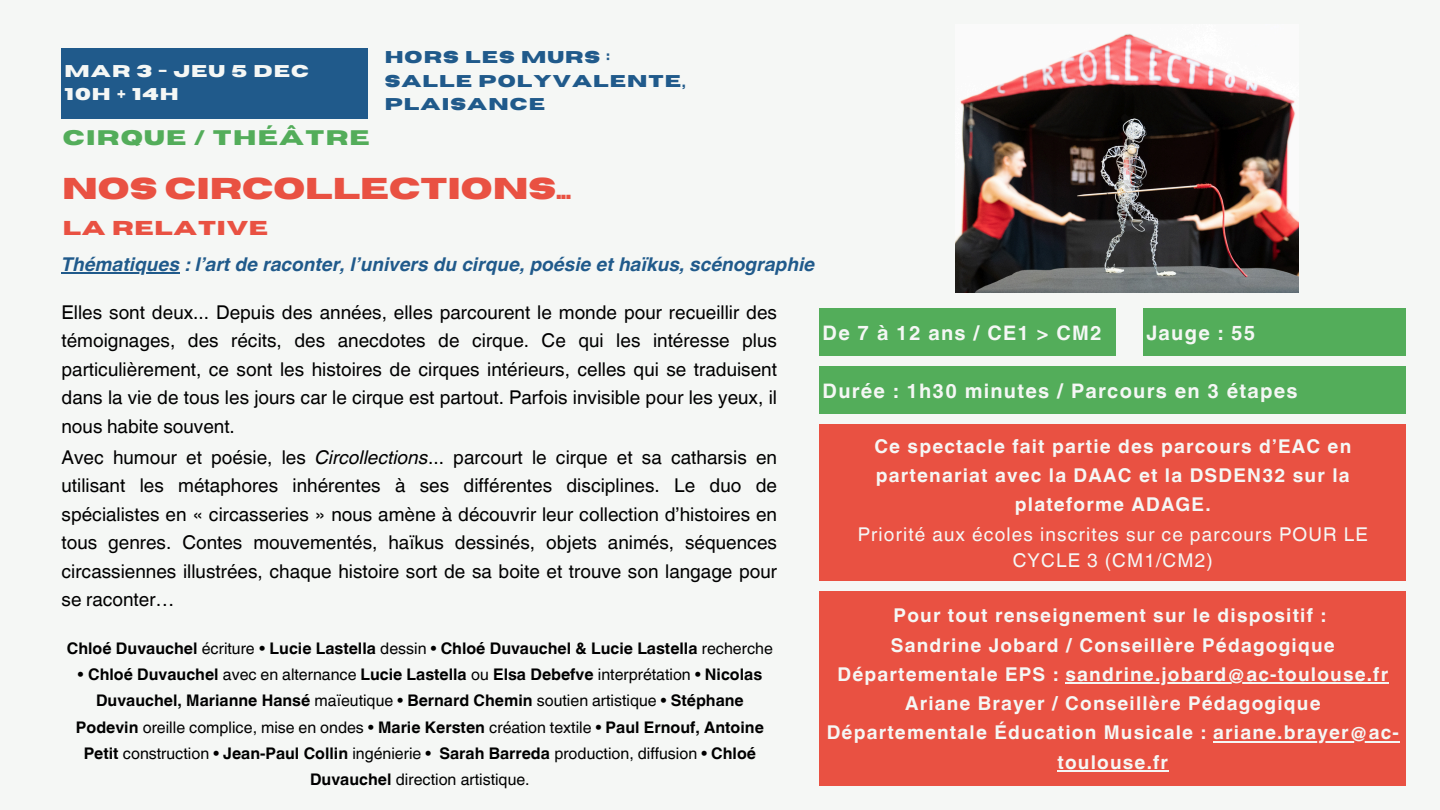
<style>
.page{position:relative;width:1440px;height:810px;background:#f5f7f5}
.page>*{position:absolute;margin:0;border:0;box-sizing:border-box;transform-origin:0 0}
.t1{font:700 30px "Horizon";color:#e95142}
.t2{font:700 21px "Horizon";letter-spacing:.065em;color:#53ad5a}
.t3{font:700 20px "Helvetica World";letter-spacing:.06em;color:#f5f7f5}
.t4{font:700 20px "Horizon";letter-spacing:.04em;color:#e95142}
.t5{font:19px/28.5px "Helvetica World";color:#000;text-align:justify}
.t6{font:700 19px/29.2px "Helvetica World";letter-spacing:.06em;color:#f5f7f5;text-align:center}
.t7{font:italic 700 19px "Helvetica World";color:#205a8b}
.t8{font:19px "Helvetica World";letter-spacing:.06em;color:#f5f7f5}
.t9{font:700 17px/23.2px "Horizon";letter-spacing:.06em;color:#205a8b}
.t10{font:700 17px/23.2px "Horizon";letter-spacing:.06em;color:#f5f7f5}
.t11{font:700 16px/26.2px "Helvetica World";color:#000;text-align:center}
.s1{font-style:italic}
.s2{font-weight:400}
</style>
<div class="page">
<div style="left:62px;top:49px;width:306px;height:70px;background:#205a8b"></div>
<div style="left:820px;top:366px;width:586px;height:48px;background:#53ad5a"></div>
<div style="left:820px;top:308px;width:296px;height:48px;background:#53ad5a"></div>
<div style="left:1143px;top:308px;width:263px;height:48px;background:#53ad5a"></div>
<img style="left:956px;top:34px;width:343px;height:259px">
<hr style="left:62px;top:272px;width:118px;height:2px;background:#205a8b">
<div style="left:820px;top:424px;width:586px;height:156px;background:#e95142"></div>
<div style="left:820px;top:591px;width:586px;height:195px;background:#e95142"></div>
<hr style="left:1066px;top:682px;width:323px;height:2px;background:#f5f7f5">
<hr style="left:1213px;top:741px;width:187px;height:1px;background:#f5f7f5">
<hr style="left:1058px;top:770px;width:111px;height:2px;background:#f5f7f5">
<h5 class="t10" style="left:65px;top:60px;width:246px">MAR 3 - JEU 5 DEC<br>10H + 14H</h5>
<h4 class="t2" style="left:63px;top:128px;width:308px">CIRQUE / THÉÂTRE</h4>
<h3 class="t9" style="left:385px;top:46px;width:302px">HORS LES MURS :<br>SALLE POLYVALENTE,<br>PLAISANCE</h3>
<h3 class="t1" style="left:62px;top:174px;width:511px">NOS CIRCOLLECTIONS...</h3>
<p class="t4" style="left:63px;top:218px;width:207px">LA RELATIVE</p>
<h3 class="t7" style="left:62px;top:249px;width:755px">Thématiques : l’art de raconter, l’univers du cirque, poésie et haïkus, scénographie</h3>
<h3 class="t5" style="left:62px;top:298px;width:717px">Elles sont deux... Depuis des années, elles parcourent le monde pour recueillir des témoignages, des récits, des anecdotes de cirque. Ce qui les intéresse plus particulièrement, ce sont les histoires de cirques intérieurs, celles qui se traduisent dans la vie de tous les jours car le cirque est partout. Parfois invisible pour les yeux, il nous habite souvent.</h3>
<h3 class="t5" style="left:62px;top:443px;width:717px">Avec humour et poésie, les <span class="s1">Circollections</span>... parcourt le cirque et sa catharsis en utilisant les métaphores inhérentes à ses différentes disciplines. Le duo de spécialistes en « circasseries » nous amène à découvrir leur collection d’histoires en tous genres. Contes mouvementés, haïkus dessinés, objets animés, séquences circassiennes illustrées, chaque histoire sort de sa boite et trouve son langage pour se raconter…</h3>
<p class="t11" style="left:67px;top:633px;width:707px">Chloé Duvauchel <span class="s2">écriture</span> • Lucie Lastella <span class="s2">dessin •</span> Chloé Duvauchel &amp; Lucie Lastella <span class="s2">recherche</span></p>
<p class="t11" style="left:76px;top:660px;width:689px">• Chloé Duvauchel <span class="s2">avec en alternance</span> Lucie Lastella <span class="s2">ou</span> Elsa Debefve <span class="s2">interprétation •</span> Nicolas Duvauchel, Marianne Hansé <span class="s2">maïeutique •</span> Bernard Chemin <span class="s2">soutien artistique •</span> Stéphane Podevin <span class="s2">oreille complice, mise en ondes •</span> Marie Kersten <span class="s2">création textile •</span> Paul Ernouf, Antoine Petit <span class="s2">construction •</span> Jean-Paul Collin <span class="s2">ingénierie •</span> Sarah Barreda <span class="s2">production, diffusion •</span> Chloé Duvauchel <span class="s2">direction artistique.</span></p>
<h2 class="t3" style="left:823px;top:316px;width:281px">De 7 à 12 ans / CE1 &gt; CM2</h2>
<h1 class="t3" style="left:1146px;top:316px;width:110px">Jauge : 55</h1>
<h5 class="t3" style="left:823px;top:375px;width:477px">Durée : 1h30 minutes / Parcours en 3 étapes</h5>
<h4 class="t6" style="left:858px;top:430px;width:512px">Ce spectacle fait partie des parcours d’EAC en partenariat avec la DAAC et la DSDEN32 sur la plateforme ADAGE.<br><span class="s2">Priorité aux écoles inscrites sur ce parcours POUR LE</span></h4>
<h4 class="t8" style="left:1013px;top:549px;width:202px">CYCLE 3 (CM1/CM2)</h4>
<h3 class="t6" style="left:827px;top:599px;width:574px">Pour tout renseignement sur le dispositif :<br>Sandrine Jobard / Conseillère Pédagogique Départementale EPS : sandrine.jobard@ac-toulouse.fr Ariane Brayer / Conseillère Pédagogique Départementale Éducation Musicale : ariane.brayer@ac&shy;toulouse.fr</h3>
</div>
